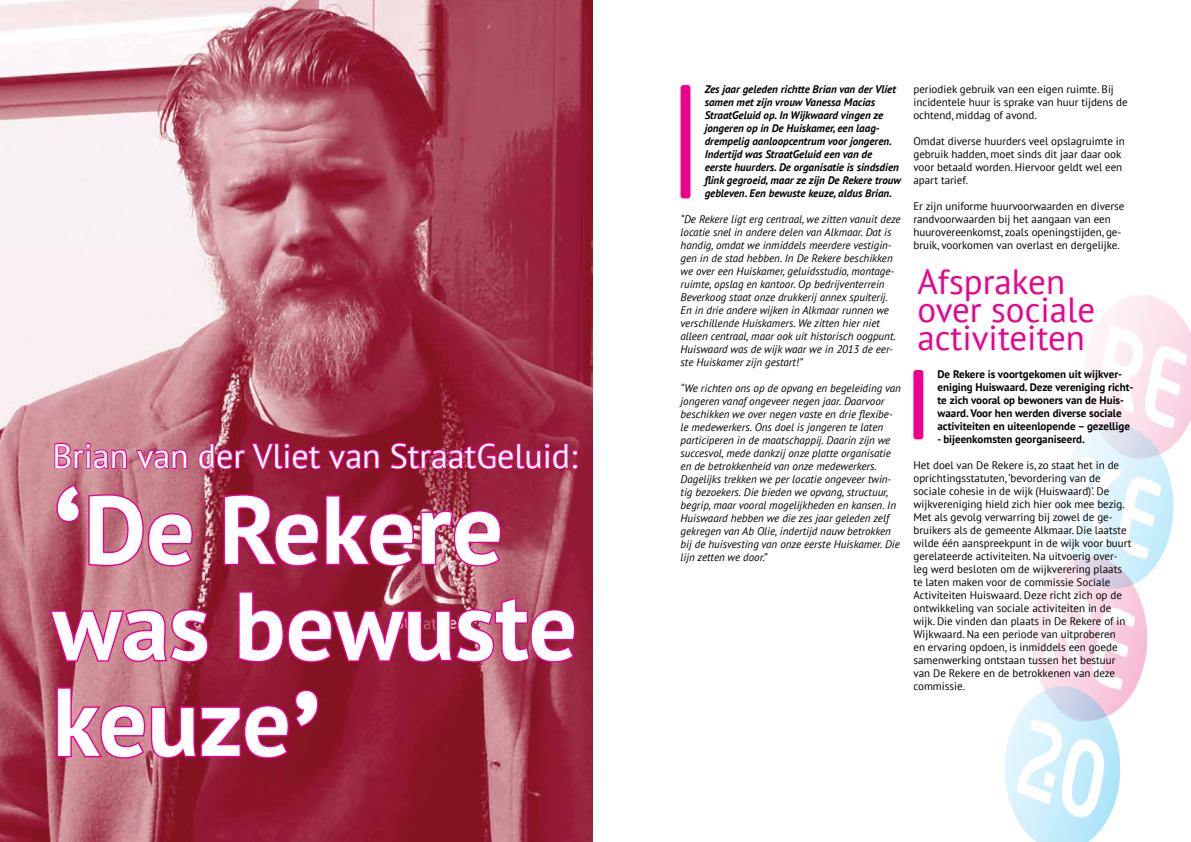
<style>
.page{position:relative;width:1191px;height:842px;background:#fff}
.page>*{position:absolute;margin:0;border:0;box-sizing:border-box;transform-origin:0 0}
.t1{font:700 96px/96px "PT Sans";color:#fff}
.t2{font:35px/28px "PT Sans";color:#ec008c}
.t3{font:34px "PT Sans";color:#fff}
.t4{font:11px/13px "PT Sans";color:#000}
.t5{font:italic 11px/13px "PT Sans";color:#000}
.t6{font:italic 700 11px/13px "PT Sans";color:#000}
.t7{font:700 11px/13px "PT Sans";color:#000}
.s1{font-size:141.2px}
.s2{font-size:101.7px}
</style>
<div class="page">
<img style="left:0;top:0;width:592px;height:842px">
<svg style="left:53px;top:441px;width:527px;height:127px;background:#af355c"></svg>
<svg style="left:48px;top:607px;width:162px;height:57px;background:#c44d7a"></svg>
<svg style="left:236px;top:590px;width:341px;height:74px;background:#aa2552"></svg>
<svg style="left:55px;top:686px;width:265px;height:74px;background:#b0335d"></svg>
<svg style="left:1004px;top:295px;width:187px;height:547px"></svg>
<div style="left:680px;top:85px;width:10px;height:113px;background:#ec008c;border-radius:3px"></div>
<div style="left:913px;top:370px;width:10px;height:69px;background:#ec008c;border-radius:3px"></div>
<h3 class="t3" style="left:52px;top:434px;width:526px">Brian van der Vliet van StraatGeluid:</h3>
<h1 class="t1" style="left:52px;top:480px;width:526px"><span class="s1">‘</span>De Reke<span class="s2">re </span>was bewuste keuze<span class="s1">’</span></h1>
<p class="t6" style="left:704px;top:83px;width:198px">Zes jaar geleden richtte Brian van der Vliet samen met zijn vrouw Vanessa Macias StraatGeluid op. In Wijkwaard vingen ze jongeren op in De Huiskamer, een laag&shy;drempelig aanloopcentrum voor jongeren.<br>Indertijd was StraatGeluid een van de eerste huurders. De organisatie is sindsdien flink gegroeid, maar ze zijn De Rekere trouw gebleven. Een bewuste keuze, aldus Brian.</p>
<p class="t5" style="left:680px;top:213px;width:222px">“De Rekere ligt erg centraal, we zitten vanuit deze locatie snel in andere delen van Alkmaar. Dat is handig, omdat we inmiddels meerdere vestigin&shy;gen in de stad hebben. In De Rekere beschikken we over een Huiskamer, geluidsstudio, montage&shy;ruimte, opslag en kantoor. Op bedrijventerrein Beverkoog staat onze drukkerij annex spuiterij.<br>En in drie andere wijken in Alkmaar runnen we verschillende Huiskamers. We zitten hier niet alleen centraal, maar ook uit historisch oogpunt.<br>Huiswaard was de wijk waar we in 2013 de eer&shy;ste Huiskamer zijn gestart!”</p>
<p class="t5" style="left:680px;top:382px;width:222px">“We richten ons op de opvang en begeleiding van jongeren vanaf ongeveer negen jaar. Daarvoor beschikken we over negen vaste en drie flexibe&shy;le medewerkers. Ons doel is jongeren te laten participeren in de maatschappij. Daarin zijn we succesvol, mede dankzij onze platte organisatie en de betrokkenheid van onze medewerkers.<br>Dagelijks trekken we per locatie ongeveer twin&shy;tig bezoekers. Die bieden we opvang, structuur, begrip, maar vooral mogelijkheden en kansen. In Huiswaard hebben we die zes jaar geleden zelf gekregen van Ab Olie, indertijd nauw betrokken bij de huisvesting van onze eerste Huiskamer. Die lijn zetten we door.”</p>
<p class="t4" style="left:913px;top:83px;width:216px">periodiek gebruik van een eigen ruimte. Bij incidentele huur is sprake van huur tijdens de ochtend, middag of avond.</p>
<p class="t4" style="left:913px;top:135px;width:213px">Omdat diverse huurders veel opslagruimte in gebruik hadden, moet sinds dit jaar daar ook voor betaald worden. Hiervoor geldt wel een apart tarief.</p>
<p class="t4" style="left:913px;top:200px;width:213px">Er zijn uniforme huurvoorwaarden en diverse randvoorwaarden bij het aangaan van een huurovereenkomst, zoals openingstijden, ge&shy;bruik, voorkomen van overlast en dergelijke.</p>
<h2 class="t2" style="left:917px;top:267px;width:179px">Afspraken over sociale activiteiten</h2>
<p class="t7" style="left:937px;top:368px;width:197px">De Rekere is voortgekomen uit wijkver&shy;eniging Huiswaard. Deze vereniging richt&shy;te zich vooral op bewoners van de Huis&shy;waard. Voor hen werden diverse sociale activiteiten en uiteenlopende – gezellige</p>
<p class="t7" style="left:937px;top:433px;width:149px">- bijeenkomsten georganiseerd.</p>
<p class="t4" style="left:913px;top:459px;width:220px">Het doel van De Rekere is, zo staat het in de oprichtingsstatuten, ‘bevordering van de sociale cohesie in de wijk (Huiswaard)’. De wijkvereniging hield zich hier ook mee bezig.<br>Met als gevolg verwarring bij zowel de ge&shy;bruikers als de gemeente Alkmaar. Die laatste wilde één aanspreekpunt in de wijk voor buurt gerelateerde activiteiten. Na uitvoerig over&shy;leg werd besloten om de wijkverering plaats te laten maken voor de commissie Sociale Activiteiten Huiswaard. Deze richt zich op de ontwikkeling van sociale activiteiten in de wijk. Die vinden dan plaats in De Rekere of in Wijkwaard. Na een periode van uitproberen<br>en ervaring opdoen, is inmiddels een goede samenwerking ontstaan tussen het bestuur van De Rekere en de betrokkenen van deze commissie.</p>
</div>
